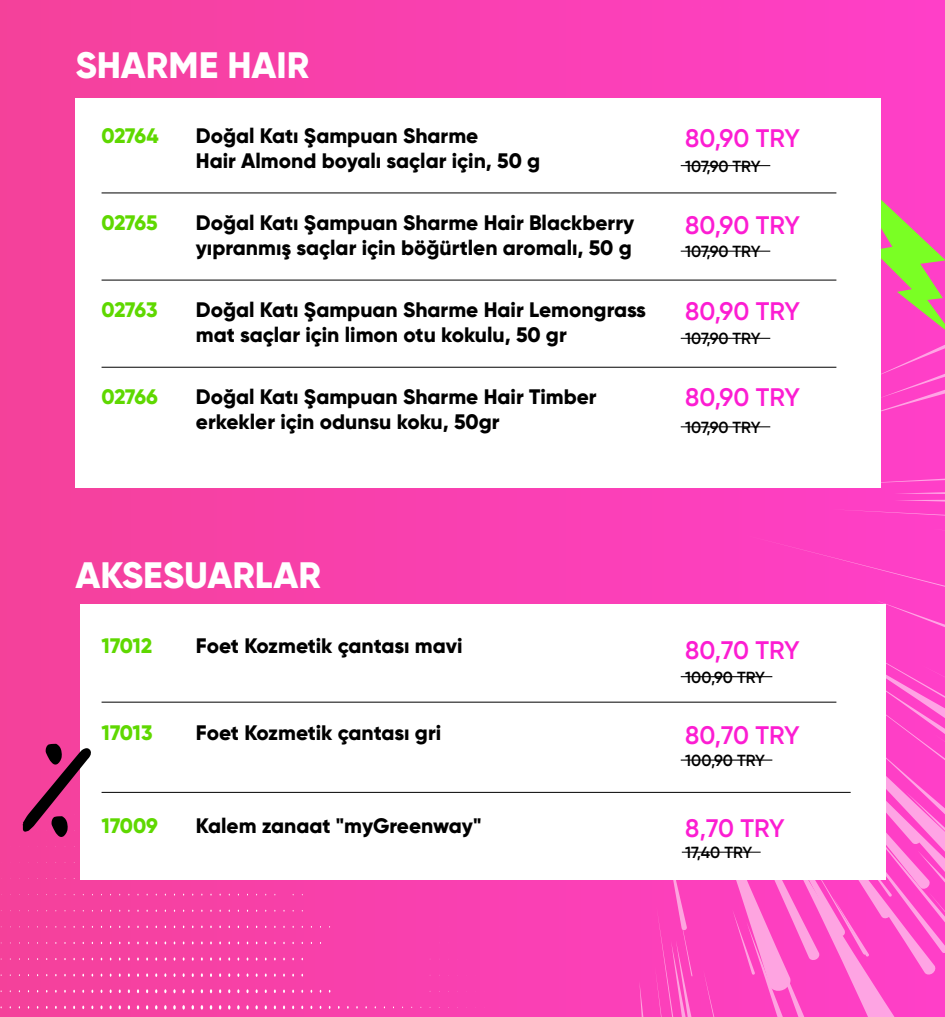
<style>
.page{position:relative;width:945px;height:1017px;background:#fff}
.page>*{position:absolute;margin:0;border:0;box-sizing:border-box;transform-origin:0 0}
.t1{font:800 36.75px "Gilroy";color:#fff}
.t2{font:600 25.38px "Gilroy";color:#fc1dd2}
.t3{font:800 21px/25.2px "Gilroy";color:#000}
.t4{font:800 21px "Gilroy";letter-spacing:-.02em;color:#5fd800}
.t5{font:600 16.1px "Gilroy";color:#000}
</style>
<div class="page">
<div style="left:0;top:0;width:945px;height:1017px;background:linear-gradient(to right,#f4439b,#ff3fc8)"></div>
<svg style="left:639px;top:981px;width:8px;height:36px"></svg>
<svg style="left:655px;top:529px;width:290px;height:488px"></svg>
<svg style="left:831px;top:478px;width:114px;height:43px"></svg>
<svg style="left:255px;top:1005px;width:3px;height:4px"></svg>
<svg style="left:246px;top:1005px;width:3px;height:4px"></svg>
<svg style="left:237px;top:1005px;width:3px;height:4px"></svg>
<svg style="left:191px;top:1005px;width:3px;height:4px"></svg>
<svg style="left:182px;top:1005px;width:3px;height:4px"></svg>
<svg style="left:173px;top:1005px;width:3px;height:4px"></svg>
<svg style="left:164px;top:1005px;width:3px;height:4px"></svg>
<svg style="left:100px;top:1005px;width:3px;height:4px"></svg>
<svg style="left:246px;top:989px;width:3px;height:4px"></svg>
<svg style="left:182px;top:989px;width:3px;height:4px"></svg>
<svg style="left:173px;top:989px;width:3px;height:4px"></svg>
<svg style="left:173px;top:973px;width:3px;height:4px"></svg>
<svg style="left:880px;top:162px;width:65px;height:257px"></svg>
<div style="left:75px;top:98px;width:805px;height:389px;background:#fff"></div>
<div style="left:81px;top:604px;width:805px;height:276px;background:#fff"></div>
<hr style="left:102px;top:192px;width:734px;height:1px;background:#000">
<hr style="left:102px;top:280px;width:734px;height:1px;background:#000">
<hr style="left:102px;top:367px;width:734px;height:1px;background:#000">
<hr style="left:681px;top:165px;width:89px;height:1px;background:#000">
<hr style="left:681px;top:251px;width:89px;height:1px;background:#000">
<hr style="left:681px;top:338px;width:89px;height:1px;background:#000">
<hr style="left:681px;top:426px;width:89px;height:1px;background:#000">
<hr style="left:681px;top:676px;width:91px;height:1px;background:#000">
<hr style="left:681px;top:759px;width:91px;height:1px;background:#000">
<hr style="left:682px;top:851px;width:79px;height:1px;background:#000">
<hr style="left:102px;top:701px;width:734px;height:1px;background:#000">
<hr style="left:102px;top:792px;width:749px;height:1px;background:#000">
<svg style="left:19px;top:744px;width:72px;height:93px"></svg>
<h1 class="t1" style="left:75px;top:42px;width:236px">SHARME HAIR</h1>
<p class="t4" style="left:102px;top:122px;width:59px">02764</p>
<p class="t3" style="left:196px;top:123px;width:346px">Doğal Katı Şampuan Sharme<br>Hair Almond boyalı saçlar için, 50 g</p>
<p class="t4" style="left:102px;top:209px;width:58px">02765</p>
<p class="t3" style="left:196px;top:210px;width:440px">Doğal Katı Şampuan Sharme Hair Blackberry yıpranmış saçlar için böğürtlen aromalı, 50 g</p>
<p class="t4" style="left:102px;top:296px;width:58px">02763</p>
<p class="t3" style="left:196px;top:297px;width:452px">Doğal Katı Şampuan Sharme Hair Lemongrass mat saçlar için limon otu kokulu, 50 gr</p>
<p class="t4" style="left:102px;top:383px;width:58px">02766</p>
<p class="t3" style="left:196px;top:384px;width:402px">Doğal Katı Şampuan Sharme Hair Timber erkekler için odunsu koku, 50gr</p>
<p class="t2" style="left:685px;top:122px;width:116px">80,90 TRY</p>
<p class="t5" style="left:685px;top:156px;width:77px">107,90 TRY</p>
<p class="t2" style="left:685px;top:210px;width:116px">80,90 TRY</p>
<p class="t5" style="left:685px;top:241px;width:77px">107,90 TRY</p>
<p class="t2" style="left:685px;top:295px;width:116px">80,90 TRY</p>
<p class="t5" style="left:685px;top:329px;width:77px">107,90 TRY</p>
<p class="t2" style="left:685px;top:382px;width:116px">80,90 TRY</p>
<p class="t5" style="left:685px;top:417px;width:77px">107,90 TRY</p>
<h1 class="t1" style="left:75px;top:551px;width:247px">AKSESUARLAR</h1>
<p class="t4" style="left:102px;top:632px;width:52px">17012</p>
<p class="t3" style="left:196px;top:633px;width:268px">Foet Kozmetik çantası mavi</p>
<p class="t4" style="left:102px;top:719px;width:53px">17013</p>
<p class="t3" style="left:196px;top:720px;width:247px">Foet Kozmetik çantası gri</p>
<p class="t2" style="left:685px;top:634px;width:116px">80,70 TRY</p>
<p class="t5" style="left:685px;top:667px;width:81px">100,90 TRY</p>
<p class="t2" style="left:685px;top:719px;width:116px">80,70 TRY</p>
<p class="t5" style="left:685px;top:750px;width:81px">100,90 TRY</p>
<p class="t4" style="left:102px;top:812px;width:58px">17009</p>
<p class="t3" style="left:196px;top:813px;width:287px">Kalem zanaat "myGreenway"</p>
<p class="t2" style="left:685px;top:812px;width:101px">8,70 TRY</p>
<p class="t5" style="left:685px;top:842px;width:69px">17,40 TRY</p>
</div>
